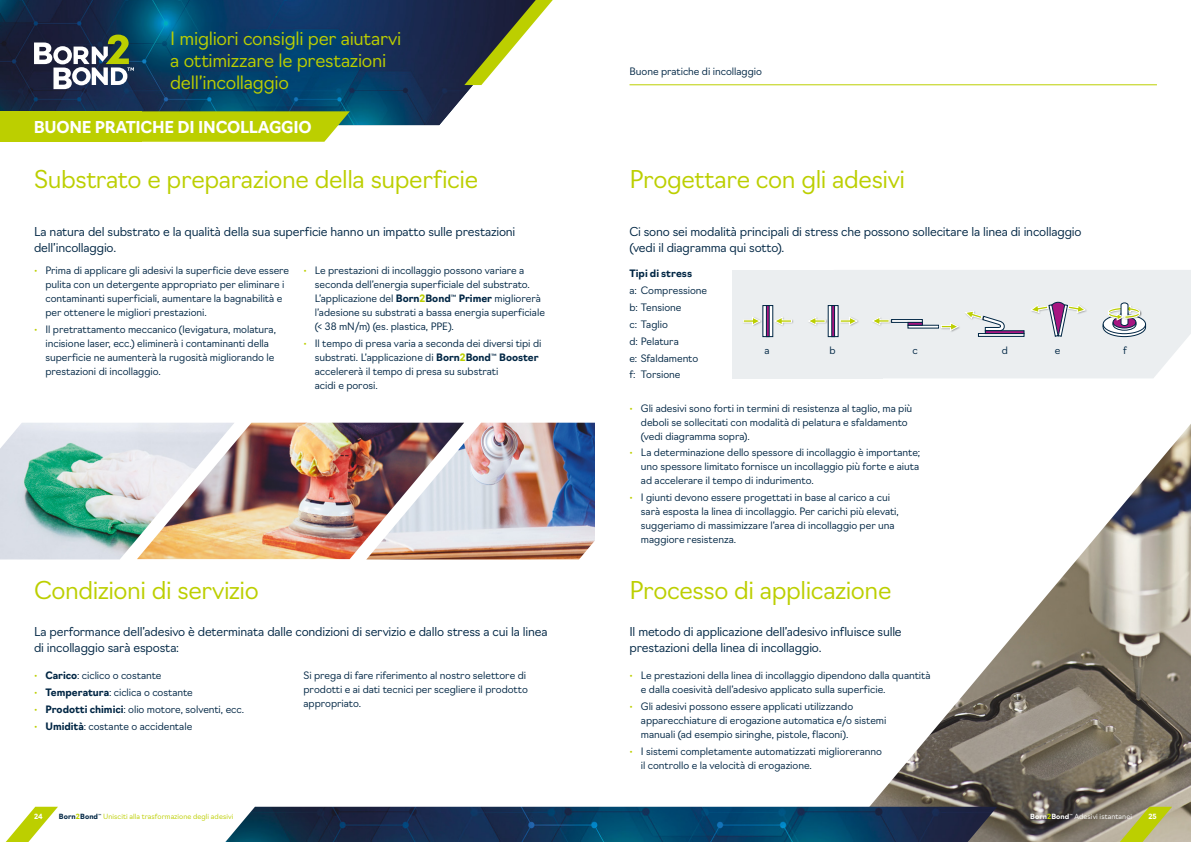
<style>
.page{position:relative;width:1191px;height:842px;background:#fff}
.page>*{position:absolute;margin:0;border:0;box-sizing:border-box;transform-origin:0 0}
.t1{font:300 24px "Navigo";letter-spacing:-.015em;color:#bccf00}
.t2{font:300 18px/22px "Navigo";letter-spacing:-.015em;color:#bccf00}
.t3{font:700 16px "Navigo";letter-spacing:-.015em;color:#fff}
.t4{font:300 12px/16px "Navigo";letter-spacing:-.015em;color:#002644}
.t5{font:300 10px/14px "Navigo";letter-spacing:-.005em;color:#002644}
.t6{font:700 10px "Navigo";color:#002644}
.t7{font:300 7px "Navigo";letter-spacing:.01em;color:#bccf00}
.t8{font:300 7px "Navigo";letter-spacing:.01em;color:#fff}
.t9{font:700 7px "Navigo";color:#fff}
.s1{font-weight:700;color:#bccf00}
.s2{font-weight:700}
.s3{font-weight:700;color:#002644}
</style>
<div class="page">
<img style="left:840px;top:424px;width:351px;height:418px">
<img style="left:225px;top:807px;width:772px;height:35px">
<img style="left:0;top:0;width:481px;height:125px">
<svg style="left:464px;top:0;width:89px;height:85px"></svg>
<img style="left:0;top:423px;width:137px;height:136px">
<img style="left:137px;top:423px;width:229px;height:136px">
<img style="left:366px;top:423px;width:229px;height:136px">
<div style="left:883px;top:270px;width:308px;height:108px;background:#ebeef0"></div>
<div style="left:732px;top:270px;width:151px;height:108px;background:#ebeef0"></div>
<svg style="left:142px;top:111px;width:208px;height:31px;background:#bbce11"></svg>
<div style="left:0;top:111px;width:142px;height:31px;background:#bccf00"></div>
<hr style="left:629px;top:85px;width:528px;height:1px;background:#bccf00">
<svg style="left:1103px;top:318px;width:42px;height:19px"></svg>
<div style="left:1103px;top:318px;width:42px;height:19px;border:1px solid #002644;border-radius:50%"></div>
<svg style="left:1103px;top:315px;width:42px;height:19px"></svg>
<div style="left:1103px;top:315px;width:42px;height:19px;border:1px solid #002644;border-radius:50%"></div>
<svg style="left:1113px;top:319px;width:22px;height:11px"></svg>
<div style="left:1113px;top:319px;width:23px;height:11px;border:1px solid #002644;border-radius:50%"></div>
<div style="left:1113px;top:317px;width:22px;height:11px;background:#223c5a;border-radius:50%"></div>
<div style="left:1113px;top:317px;width:23px;height:11px;border:1px solid #002644;border-radius:50%"></div>
<svg style="left:764px;top:307px;width:7px;height:28px"></svg>
<div style="left:766px;top:305px;width:3px;height:32px;border:1px solid #002644"></div>
<img style="left:753px;top:316px;width:10px;height:12px">
<svg style="left:743px;top:317px;width:17px;height:8px"></svg>
<img style="left:773px;top:316px;width:21px;height:12px">
<svg style="left:774px;top:317px;width:18px;height:8px"></svg>
<svg style="left:830px;top:307px;width:5px;height:28px"></svg>
<div style="left:831px;top:305px;width:3px;height:32px;border:1px solid #002644"></div>
<img style="left:814px;top:316px;width:14px;height:12px">
<svg style="left:809px;top:317px;width:16px;height:8px"></svg>
<img style="left:838px;top:316px;width:21px;height:12px">
<svg style="left:840px;top:317px;width:17px;height:8px"></svg>
<div style="left:891px;top:319px;width:31px;height:3px;border:1px solid #002644"></div>
<div style="left:907px;top:325px;width:31px;height:3px;border:1px solid #002644"></div>
<div style="left:907px;top:322px;width:15px;height:3px;border:1px solid #002644"></div>
<img style="left:878px;top:316px;width:14px;height:12px">
<svg style="left:872px;top:317px;width:17px;height:8px"></svg>
<img style="left:939px;top:321px;width:22px;height:13px">
<svg style="left:941px;top:322px;width:17px;height:9px"></svg>
<div style="left:985px;top:331px;width:39px;height:3px;border:1px solid #002644"></div>
<img style="left:964px;top:309px;width:21px;height:13px">
<svg style="left:965px;top:311px;width:39px;height:20px"></svg>
<img style="left:1029px;top:303px;width:1px;height:13px">
<img style="left:1085px;top:303px;width:3px;height:13px">
<svg style="left:1030px;top:302px;width:55px;height:35px;background:#d1c8d0"></svg>
<img style="left:1139px;top:304px;width:3px;height:7px">
<img style="left:1139px;top:311px;width:3px;height:10px">
<svg style="left:1103px;top:303px;width:36px;height:23px"></svg>
<svg style="left:34px;top:35px;width:100px;height:54px"></svg>
<svg style="left:1112px;top:807px;width:60px;height:35px;background:#b3b55c"></svg>
<svg style="left:5px;top:807px;width:53px;height:35px"></svg>
<h2 class="t2" style="left:170px;top:26px;width:233px">I migliori consigli per aiutarvi a ottimizzare le prestazioni dell’incollaggio</h2>
<h3 class="t3" style="left:34px;top:114px;width:279px">BUONE PRATICHE DI INCOLLAGGIO</h3>
<h1 class="t1" style="left:34px;top:160px;width:446px">Substrato e preparazione della superficie</h1>
<p class="t4" style="left:34px;top:222px;width:483px">La natura del substrato e la qualità della sua superficie hanno un impatto sulle prestazioni dell’incollaggio.</p>
<p class="t5" style="left:45px;top:263px;width:245px;text-indent:-11px"><span class="s1">•</span> Prima di applicare gli adesivi la superficie deve essere pulita con un detergente appropriato per eliminare i contaminanti superficiali, aumentare la bagnabilità e per ottenere le migliori prestazioni.</p>
<p class="t5" style="left:45px;top:322px;width:232px;text-indent:-11px"><span class="s1">•</span> Il pretrattamento meccanico (levigatura, molatura, incisione laser, ecc.) eliminerà i contaminanti della superficie ne aumenterà la rugosità migliorando le prestazioni di incollaggio.</p>
<p class="t5" style="left:315px;top:263px;width:232px;text-indent:-11px"><span class="s1">•</span> Le prestazioni di incollaggio possono variare a seconda dell’energia superficiale del substrato.<br>L’applicazione del <span class="s2">Born</span><span class="s1">2</span><span class="s2">Bond</span><sup>™</sup> <span class="s2">Primer</span> migliorerà l’adesione su substrati a bassa energia superficiale (&lt; 38 mN/m) (es. plastica, PPE).</p>
<p class="t5" style="left:315px;top:336px;width:228px;text-indent:-11px"><span class="s1">•</span> Il tempo di presa varia a seconda dei diversi tipi di substrati. L’applicazione di <span class="s2">Born</span><span class="s1">2</span><span class="s2">Bond</span><sup>™</sup> <span class="s2">Booster </span>accelererà il tempo di presa su substrati<br>acidi e porosi.</p>
<h1 class="t1" style="left:34px;top:571px;width:226px">Condizioni di servizio</h1>
<p class="t4" style="left:34px;top:622px;width:515px">La performance dell’adesivo è determinata dalle condizioni di servizio e dallo stress a cui la linea di incollaggio sarà esposta:</p>
<p class="t5" style="left:34px;top:668px;width:129px"><span class="s1">•</span> <span class="s2">Carico</span>: ciclico o costante</p>
<p class="t5" style="left:34px;top:685px;width:160px"><span class="s1">•</span> <span class="s2">Temperatura</span>: ciclica o costante</p>
<p class="t5" style="left:34px;top:702px;width:212px"><span class="s1">•</span> <span class="s2">Prodotti chimici</span>: olio motore, solventi, ecc.</p>
<p class="t5" style="left:34px;top:718px;width:160px"><span class="s1">•</span> <span class="s2">Umidità</span>: costante o accidentale</p>
<p class="t5" style="left:303px;top:668px;width:226px">Si prega di fare riferimento al nostro selettore di prodotti e ai dati tecnici per scegliere il prodotto appropriato.</p>
<p class="t5" style="left:629px;top:64px;width:134px">Buone pratiche di incollaggio</p>
<h1 class="t1" style="left:629px;top:160px;width:277px">Progettare con gli adesivi</h1>
<p class="t4" style="left:629px;top:222px;width:453px">Ci sono sei modalità principali di stress che possono sollecitare la linea di incollaggio (vedi il diagramma qui sotto).</p>
<p class="t6" style="left:629px;top:266px;width:64px">Tipi di stress</p>
<p class="t5" style="left:629px;top:281px;width:79px;line-height:16.8px">a: Compressione b: Tensione<br>c: Taglio<br>d: Pelatura<br>e: Sfaldamento<br>f: Torsione</p>
<p class="t5" style="left:764px;top:342px;width:7px">a</p>
<p class="t5" style="left:829px;top:342px;width:8px">b</p>
<p class="t5" style="left:912px;top:342px;width:7px">c</p>
<p class="t5" style="left:1002px;top:342px;width:8px">d</p>
<p class="t5" style="left:1055px;top:342px;width:7px">e</p>
<p class="t5" style="left:1123px;top:342px;width:5px">f</p>
<p class="t5" style="left:641px;top:400px;width:273px;text-indent:-11px"><span class="s1">•</span> Gli adesivi sono forti in termini di resistenza al taglio, ma più deboli se sollecitati con modalità di pelatura e sfaldamento (vedi diagramma sopra).</p>
<p class="t5" style="left:641px;top:445px;width:281px;text-align:justify;text-indent:-11px"><span class="s1">•</span> La determinazione dello spessore di incollaggio è importante; uno spessore limitato fornisce un incollaggio più forte e aiuta ad accelerare il tempo di indurimento.</p>
<p class="t5" style="left:641px;top:490px;width:259px;text-indent:-11px"><span class="s1">•</span> I giunti devono essere progettati in base al carico a cui sarà esposta la linea di incollaggio. Per carichi più elevati, suggeriamo di massimizzare l’area di incollaggio per una maggiore resistenza.</p>
<h1 class="t1" style="left:629px;top:571px;width:263px">Processo di applicazione</h1>
<p class="t4" style="left:629px;top:622px;width:274px">Il metodo di applicazione dell’adesivo influisce sulle prestazioni della linea di incollaggio.</p>
<p class="t5" style="left:641px;top:668px;width:291px;text-indent:-11px"><span class="s1">•</span> Le prestazioni della linea di incollaggio dipendono dalla quantità e dalla coesività dell’adesivo applicato sulla superficie.</p>
<p class="t5" style="left:641px;top:699px;width:247px;text-indent:-11px"><span class="s1">•</span> Gli adesivi possono essere applicati utilizzando apparecchiature di erogazione automatica e/o sistemi manuali (ad esempio siringhe, pistole, flaconi).</p>
<p class="t5" style="left:641px;top:744px;width:243px;text-indent:-11px"><span class="s1">•</span> I sistemi completamente automatizzati miglioreranno il controllo e la velocità di erogazione.</p>
<p class="t9" style="left:34px;top:811px;width:10px">24</p>
<p class="t8" style="left:1030px;top:811px;width:103px"><span class="s2">Born</span><span class="s1">2</span><span class="s2">Bond</span><sup>™</sup> Adesivi istantanei</p>
<p class="t9" style="left:1148px;top:811px;width:10px">25</p>
<p class="t7" style="left:59px;top:811px;width:176px"><span class="s3">Born</span><span class="s2">2</span><span class="s3">Bond</span><sup>™</sup> Unisciti alla trasformazione degli adesivi</p>
</div>
